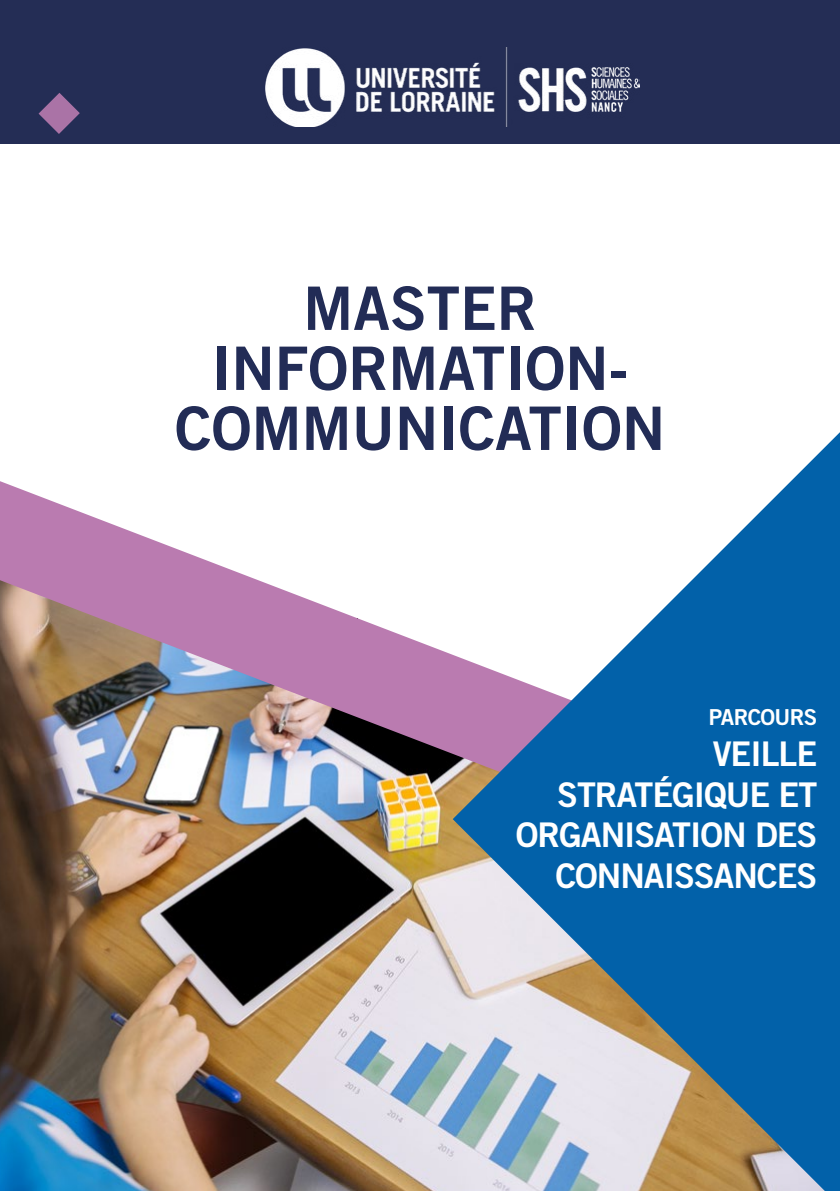
<style>
.page{position:relative;width:840px;height:1191px;background:#fff}
.page>*{position:absolute;margin:0;border:0;box-sizing:border-box;transform-origin:0 0}
.t1{font:60px/60px "Trade Gothic LT Std Bd 2";color:#222c56;text-align:center}
.t2{font:34px/40.8px "Trade Gothic LT Std Bd 2";letter-spacing:-.03em;color:#fff;text-align:right}
.t3{font:22px "Trade Gothic LT Std Bd 2";letter-spacing:-.03em;color:#fff}
</style>
<div class="page">
<img style="left:0;top:819px;width:452px;height:372px">
<div style="left:0;top:0;width:839px;height:144px;background:#242d55"></div>
<svg style="left:39px;top:93px;width:41px;height:41px"></svg>
<img style="left:265px;top:47px;width:374px;height:80px">
<img style="left:0;top:481px;width:452px;height:338px">
<svg style="left:452px;top:433px;width:387px;height:758px;fill:#0261a9"></svg>
<h1 class="t1" style="left:175px;top:277px;width:491px">MASTER<br>INFORMATION-<br>COMMUNICATION</h1>
<p class="t3" style="left:708px;top:703px;width:110px">PARCOURS</p>
<p class="t2" style="left:515px;top:732px;width:303px">VEILLE<br>STRATÉGIQUE ET<br>ORGANISATION DES<br>CONNAISSANCES</p>
</div>
